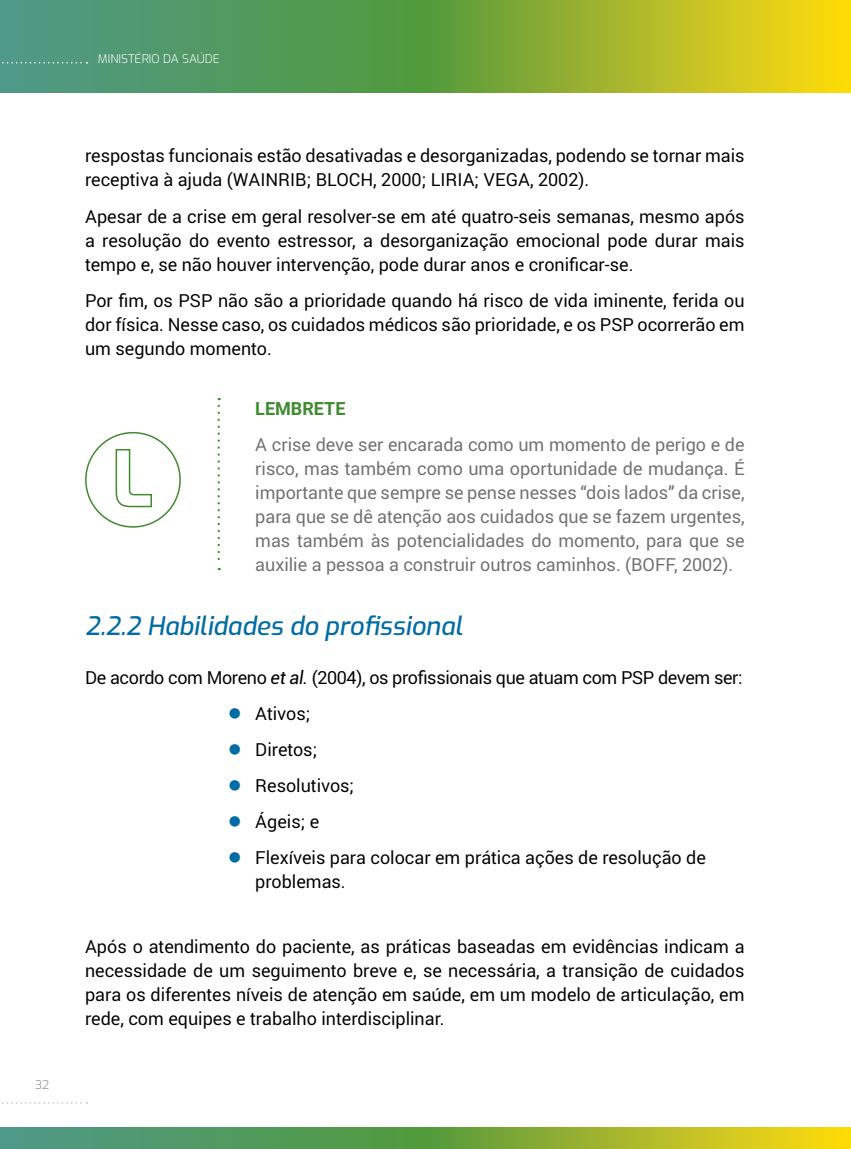
<style>
.page{position:relative;width:851px;height:1149px;background:#fff}
.page>*{position:absolute;margin:0;border:0;box-sizing:border-box;transform-origin:0 0}
.t1{font:italic 500 25.5px "Exo";color:#006ca4}
.t2{font:18px/24px "Roboto";color:#000;text-align:justify}
.t3{font:18px/24px "Roboto";color:#706f6f;text-align:justify}
.t4{font:700 18px "Roboto";color:#408a30}
.t5{font:300 12px "Exo";color:#fff}
.t6{font:300 12px "Exo";color:#858584}
.s1{font-style:italic}
</style>
<div class="page">
<svg style="left:0;top:1127px;width:850px;height:21px"></svg>
<svg style="left:0;top:0;width:850px;height:93px"></svg>
<svg style="left:0;top:62px;width:87px;height:1px"></svg>
<svg style="left:2px;top:1102px;width:85px;height:1px"></svg>
<svg style="left:217px;top:398px;width:3px;height:172px"></svg>
<div style="left:85px;top:432px;width:96px;height:95px;border:2px solid #408a30;border-radius:50%"></div>
<svg style="left:115px;top:449px;width:37px;height:59px"></svg>
<p class="t6" style="left:35px;top:1075px;width:16px">32</p>
<p class="t5" style="left:98px;top:50px;width:124px">MINISTÉRIO DA SAÚDE</p>
<p class="t2" style="left:85px;top:143px;width:661px">respostas funcionais estão desativadas e desorganizadas, podendo se tornar mais receptiva à ajuda (WAINRIB; BLOCH, 2000; LIRIA; VEGA, 2002).</p>
<p class="t2" style="left:85px;top:203px;width:661px">Apesar de a crise em geral resolver-se em até quatro-seis semanas, mesmo após a resolução do evento estressor, a desorganização emocional pode durar mais tempo e, se não houver intervenção, pode durar anos e cronificar-se.</p>
<p class="t2" style="left:85px;top:287px;width:661px">Por fim, os PSP não são a prioridade quando há risco de vida iminente, ferida ou dor física. Nesse caso, os cuidados médicos são prioridade, e os PSP ocorrerão em um segundo momento.</p>
<p class="t4" style="left:255px;top:395px;width:92px">LEMBRETE</p>
<p class="t3" style="left:255px;top:431px;width:490px">A crise deve ser encarada como um momento de perigo e de risco, mas também como uma oportunidade de mudança. É importante que sempre se pense nesses “dois lados” da crise, para que se dê atenção aos cuidados que se fazem urgentes, mas também às potencialidades do momento, para que se auxilie a pessoa a construir outros caminhos. (BOFF, 2002).</p>
<h1 class="t1" style="left:85px;top:606px;width:379px">2.2.2 Habilidades do profissional</h1>
<p class="t2" style="left:255px;top:659px;width:488px;line-height:36px;text-align:left;text-indent:-170px">De acordo com Moreno <span class="s1">et al.</span> (2004), os profissionais que atuam com PSP devem ser:<br>Ativos;<br>Diretos;<br>Resolutivos;<br>Ágeis; e<br>Flexíveis para colocar em prática ações de resolução de</p>
<p class="t2" style="left:255px;top:869px;width:92px">problemas.</p>
<p class="t2" style="left:85px;top:933px;width:661px">Após o atendimento do paciente, as práticas baseadas em evidências indicam a necessidade de um seguimento breve e, se necessária, a transição de cuidados para os diferentes níveis de atenção em saúde, em um modelo de articulação, em rede, com equipes e trabalho interdisciplinar.</p>
</div>
